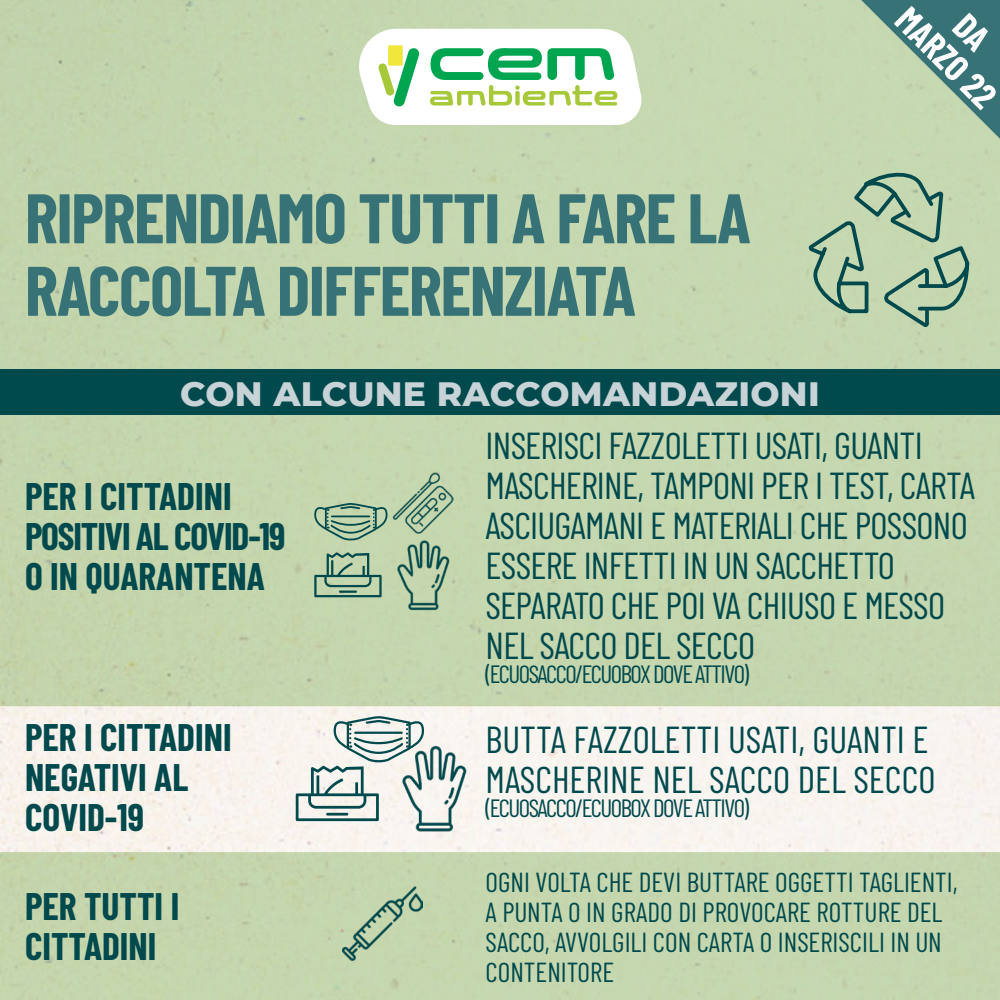
<style>
.page{position:relative;width:1000px;height:1000px;background:#fff}
.page>*{position:absolute;margin:0;border:0;box-sizing:border-box;transform-origin:0 0}
.t1{font:700 70px/72.5px "Barlow Condensed";letter-spacing:-.02em;color:#377277}
.t2{font:37.5px/40px "Barlow Condensed";letter-spacing:-.02em;color:#00494d}
.t3{font:700 37.5px/40px "Barlow Condensed";color:#00494d}
.t4{font:37.5px/40px "Barlow Condensed";color:#00494d}
.t5{font:700 36px "Barlow Condensed";color:#fff}
.t6{font:800 34.5px "Montserrat";letter-spacing:.01em;color:#c7d3d6}
.t7{font:27.5px/30px "Barlow Condensed";color:#00494d}
.t8{font:25px "Barlow Condensed";letter-spacing:-.06em;color:#00494d}
</style>
<div class="page">
<div style="left:0;top:0;width:1000px;height:706px;background:#c5d7af"></div>
<div style="left:0;top:852px;width:1000px;height:148px;background:#c5d6ae"></div>
<svg style="left:359px;top:29px;width:282px;height:96px"></svg>
<svg style="left:806px;top:170px;width:165px;height:159px;background:#aac3a2"></svg>
<div style="left:0;top:369px;width:1000px;height:46px;background:#00494d"></div>
<svg style="left:314px;top:552px;width:68px;height:45px;background:#90b093"></svg>
<svg style="left:313px;top:502px;width:76px;height:39px;background:#97b697"></svg>
<img style="left:385px;top:538px;width:73px;height:73px">
<img style="left:393px;top:473px;width:61px;height:60px">
<svg style="left:296px;top:715px;width:130px;height:106px"></svg>
<img style="left:386px;top:743px;width:90px;height:90px">
<img style="left:342px;top:884px;width:80px;height:80px">
<svg style="left:861px;top:0;width:139px;height:139px;background:#7fa594"></svg>
<h1 class="t1" style="left:25px;top:178px;width:727px">RIPRENDIAMO TUTTI A FARE LA<br>RACCOLTA DIFFERENZIATA</h1>
<p class="t6" style="left:180px;top:368px;width:641px">CON ALCUNE RACCOMANDAZIONI</p>
<p class="t5" style="left:920px;top:-5px;width:126px;rotate:45deg">MARZO 22</p>
<p class="t3" style="left:25px;top:475px;width:262px">PER I CITTADINI<br>POSITIVI AL COVID-19<br>O IN QUARANTENA</p>
<p class="t3" style="left:25px;top:716px;width:208px">PER I CITTADINI<br>NEGATIVI AL<br>COVID-19</p>
<p class="t3" style="left:25px;top:885px;width:156px">PER TUTTI I<br>CITTADINI</p>
<p class="t2" style="left:486px;top:423px;width:491px">INSERISCI FAZZOLETTI USATI, GUANTI<br>MASCHERINE, TAMPONI PER I TEST, CARTA<br>ASCIUGAMANI E MATERIALI CHE POSSONO<br>ESSERE INFETTI IN UN SACCHETTO<br>SEPARATO CHE POI VA CHIUSO E MESSO<br>NEL SACCO DEL SECCO</p>
<p class="t8" style="left:486px;top:656px;width:265px">(ECUOSACCO/ECUOBOX DOVE ATTIVO)</p>
<p class="t4" style="left:486px;top:717px;width:451px">BUTTA FAZZOLETTI USATI, GUANTI E<br>MASCHERINE NEL SACCO DEL SECCO</p>
<p class="t8" style="left:486px;top:790px;width:265px">(ECUOSACCO/ECUOBOX DOVE ATTIVO)</p>
<p class="t7" style="left:486px;top:865px;width:474px">OGNI VOLTA CHE DEVI BUTTARE OGGETTI TAGLIENTI, A PUNTA O IN GRADO DI PROVOCARE ROTTURE DEL SACCO, AVVOLGILI CON CARTA O INSERISCILI IN UN CONTENITORE</p>
</div>
